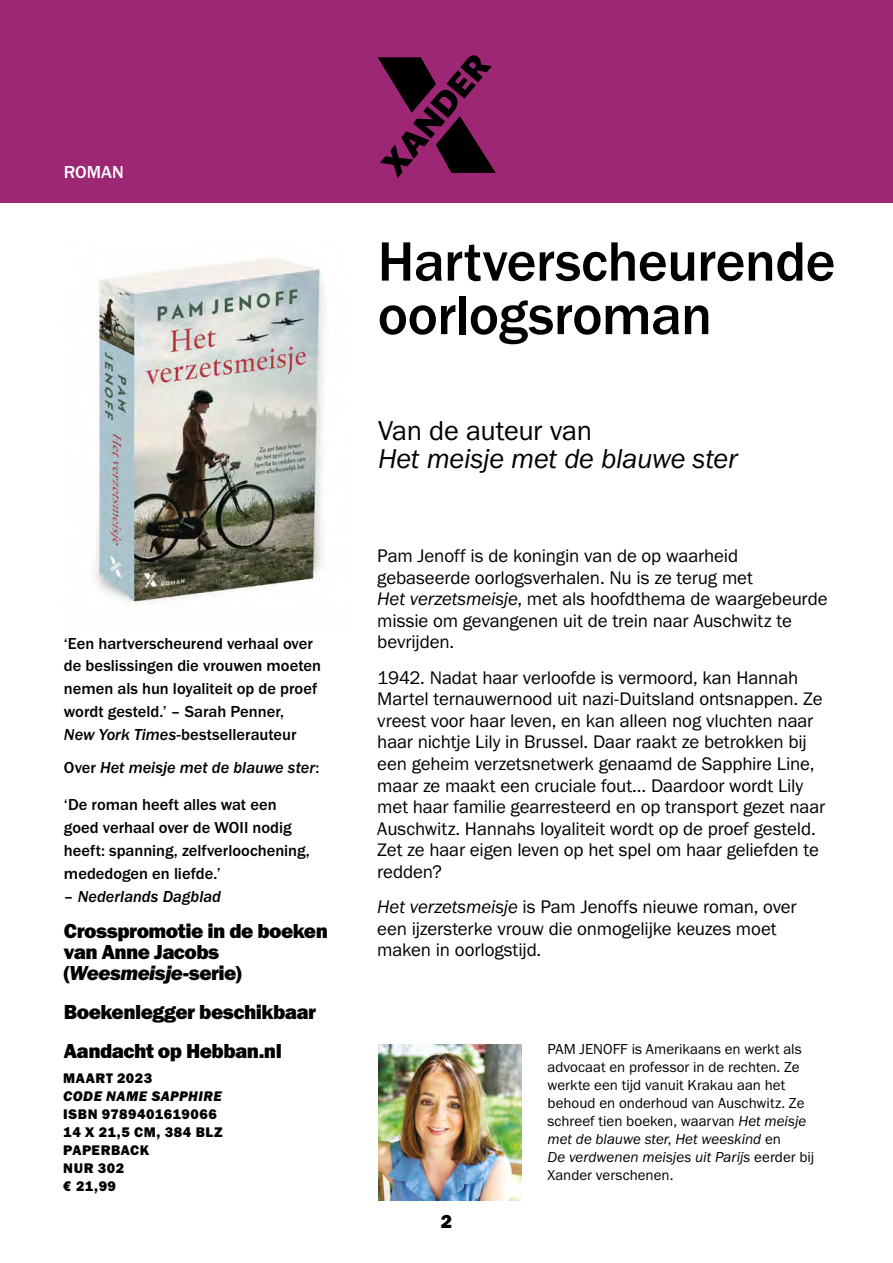
<style>
.page{position:relative;width:893px;height:1263px;background:#fff}
.page>*{position:absolute;margin:0;border:0;box-sizing:border-box;transform-origin:0 0}
.t1{font:500 57.3px/53.6px "Franklin Gothic URW";letter-spacing:-.01em;color:#000}
.t2{font:28.35px "Franklin Gothic URW Boo Ita";letter-spacing:-.01em;color:#000}
.t3{font:28.35px "Franklin Gothic URW Boo";letter-spacing:-.015em;color:#000}
.t4{font:21px/21px "Franklin Gothic URW Hea";letter-spacing:-.025em;color:#000}
.t5{font:21px "Franklin Gothic URW Hea Ita";letter-spacing:-.03em;color:#000}
.t6{font:19.5px "Franklin Gothic URW Hea";color:#000}
.t7{font:18.9px/21.6px "Franklin Gothic URW Boo";letter-spacing:-.01em;color:#000}
.t8{font:500 18px "Franklin Gothic URW";color:#fff}
.t9{font:500 16.5px/23px "Franklin Gothic URW";color:#000}
.t10{font:16.5px "Franklin Gothic URW Med Ita";color:#000}
.t11{font:15px/18px "Franklin Gothic URW Boo";color:#000}
.t12{font:15px/18px "Franklin Gothic URW Boo Ita";color:#000}
.t13{font:14.4px/18px "Franklin Gothic URW Hea";letter-spacing:.035em;color:#000}
.t14{font:14.4px "Franklin Gothic URW Hea Ita";letter-spacing:.03em;color:#000}
.s1{font-family:"Franklin Gothic URW Med Ita";font-weight:400}
.s2{font-family:"Franklin Gothic URW";font-weight:500}
.s3{font-family:"Franklin Gothic URW Hea"}
.s4{font-family:"Franklin Gothic URW Boo Ita"}
.s5{font-family:"Franklin Gothic URW Boo"}
</style>
<div class="page">
<div style="left:0;top:0;width:893px;height:202px;background:#9d2775"></div>
<svg style="left:378px;top:55px;width:118px;height:123px"></svg>
<img style="left:93px;top:258px;width:232px;height:348px">
<img style="left:378px;top:1044px;width:144px;height:156px">
<p class="t8" style="left:64px;top:161px;width:61px">ROMAN</p>
<p class="t9" style="left:64px;top:631px;width:259px">‘Een hartverscheurend verhaal over de beslissingen die vrouwen moeten nemen als hun loyaliteit op de proef wordt gesteld.’ ‒ Sarah Penner,<br><span class="s1">New York Times</span>-bestsellerauteur</p>
<p class="t10" style="left:64px;top:758px;width:257px"><span class="s2">Over</span> Het meisje met de blauwe ster<span class="s2">:</span></p>
<p class="t9" style="left:64px;top:792px;width:247px">‘De roman heeft alles wat een goed verhaal over de WOII nodig heeft: spanning, zelfverloochening, mededogen en liefde.’</p>
<p class="t10" style="left:64px;top:886px;width:159px"><span class="s2">‒</span> Nederlands Dagblad</p>
<p class="t4" style="left:64px;top:920px;width:266px">Crosspromotie in de boeken van Anne Jacobs</p>
<p class="t5" style="left:64px;top:959px;width:179px"><span class="s3">(</span>Weesmeisje<span class="s3">-serie)</span></p>
<p class="t4" style="left:64px;top:992px;width:254px;line-height:39.2px">Boekenlegger beschikbaar<br>Aandacht op Hebban.nl</p>
<p class="t13" style="left:63px;top:1068px;width:90px">MAART 2023</p>
<p class="t14" style="left:63px;top:1086px;width:160px">CODE NAME SAPPHIRE</p>
<p class="t13" style="left:63px;top:1104px;width:161px">ISBN 9789401619066<br>14 X 21,5 CM, 384 BLZ<br>PAPERBACK<br>NUR 302<br>€ 21,99</p>
<h1 class="t1" style="left:378px;top:234px;width:459px">Hartverscheurende oorlogsroman</h1>
<h2 class="t3" style="left:378px;top:413px;width:215px">Van de auteur van</h2>
<h2 class="t2" style="left:378px;top:441px;width:361px">Het meisje met de blauwe ster</h2>
<p class="t7" style="left:377px;top:544px;width:452px">Pam Jenoff is de koningin van de op waarheid gebaseerde oorlogsverhalen. Nu is ze terug met<br><span class="s4">Het verzetsmeisje</span>, met als hoofdthema de waargebeurde missie om gevangenen uit de trein naar Auschwitz te bevrijden.</p>
<p class="t7" style="left:377px;top:666px;width:449px">1942. Nadat haar verloofde is vermoord, kan Hannah Martel ternauwernood uit nazi-Duitsland ontsnappen. Ze vreest voor haar leven, en kan alleen nog vluchten naar haar nichtje Lily in Brussel. Daar raakt ze betrokken bij een geheim verzetsnetwerk genaamd de Sapphire Line, maar ze maakt een cruciale fout… Daardoor wordt Lily met haar familie gearresteerd en op transport gezet naar Auschwitz. Hannahs loyaliteit wordt op de proef gesteld.<br>Zet ze haar eigen leven op het spel om haar geliefden te redden?</p>
<p class="t7" style="left:377px;top:896px;width:421px"><span class="s4">Het verzetsmeisje</span> is Pam Jenoffs nieuwe roman, over een ijzersterke vrouw die onmogelijke keuzes moet maken in oorlogstijd.</p>
<p class="t6" style="left:441px;top:1209px;width:13px">2</p>
<p class="t11" style="left:547px;top:1040px;width:260px">PAM JENOFF is Amerikaans en werkt als advocaat en professor in de rechten. Ze werkte een tijd vanuit Krakau aan het behoud en onderhoud van Auschwitz. Ze schreef tien boeken, waarvan <span class="s4">Het meisje</span></p>
<p class="t12" style="left:547px;top:1130px;width:268px">met de blauwe ster<span class="s5">,</span> Het weeskind <span class="s5">en<br></span>De verdwenen meisjes uit Parijs <span class="s5">eerder bij</span></p>
<p class="t11" style="left:547px;top:1166px;width:127px">Xander verschenen.</p>
</div>
